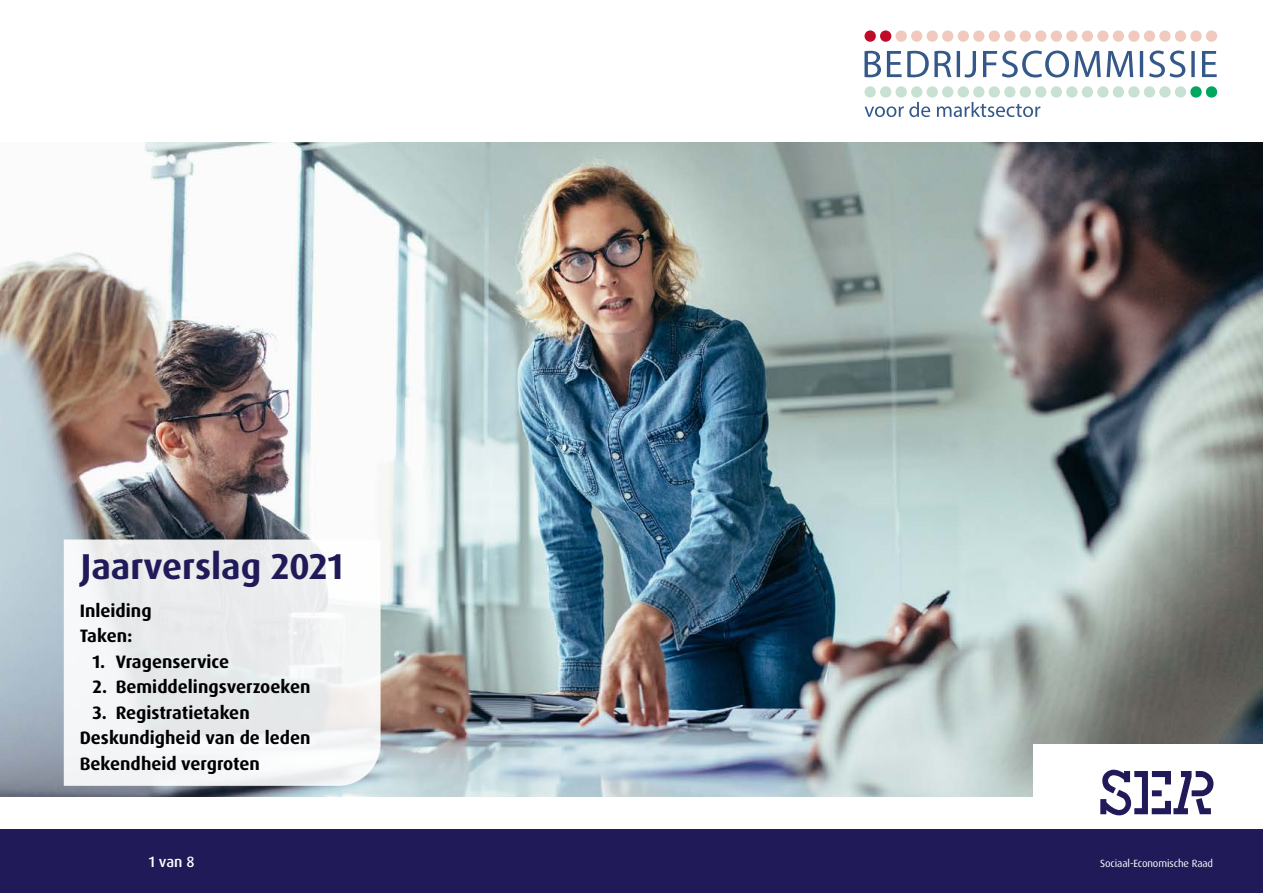
<style>
.page{position:relative;width:1263px;height:893px;background:#fff}
.page>*{position:absolute;margin:0;border:0;box-sizing:border-box;transform-origin:0 0}
.t1{font:700 36px "Dax OT";color:#211a59}
.t2{font:700 18px/25.5px "Dax OT";color:#000}
.t3{font:500 15px "Dax OT";color:#fff}
.t4{font:10.5px "Dax OT";letter-spacing:-.01em;color:#fff}
</style>
<div class="page">
<img style="left:0;top:142px;width:1263px;height:655px">
<svg style="left:864px;top:30px;width:353px;height:12px"></svg>
<svg style="left:864px;top:51px;width:353px;height:27px"></svg>
<svg style="left:864px;top:86px;width:353px;height:31px"></svg>
<div style="left:0;top:829px;width:1263px;height:64px;background:#211a59"></div>
<div style="left:1033px;top:744px;width:230px;height:75px;background:#fff"></div>
<svg style="left:1100px;top:770px;width:113px;height:45px"></svg>
<svg style="left:64px;top:539px;width:317px;height:247px;fill:#edeeef"></svg>
<h1 class="t1" style="left:81px;top:543px;width:264px">Jaarverslag 2021</h1>
<p class="t2" style="left:80px;top:598px;width:73px">Inleiding<br>Taken:</p>
<p class="t2" style="left:92px;top:649px;width:138px">1. Vragenservice</p>
<p class="t2" style="left:92px;top:675px;width:220px">2. Bemiddelingsverzoeken</p>
<p class="t2" style="left:80px;top:700px;width:232px;text-indent:13px">3. Registratietaken<br>Deskundigheid van de leden<br>Bekendheid vergroten</p>
<p class="t3" style="left:149px;top:852px;width:47px">1 van 8</p>
<p class="t4" style="left:1100px;top:857px;width:114px">Sociaal-Economische Raad</p>
</div>
